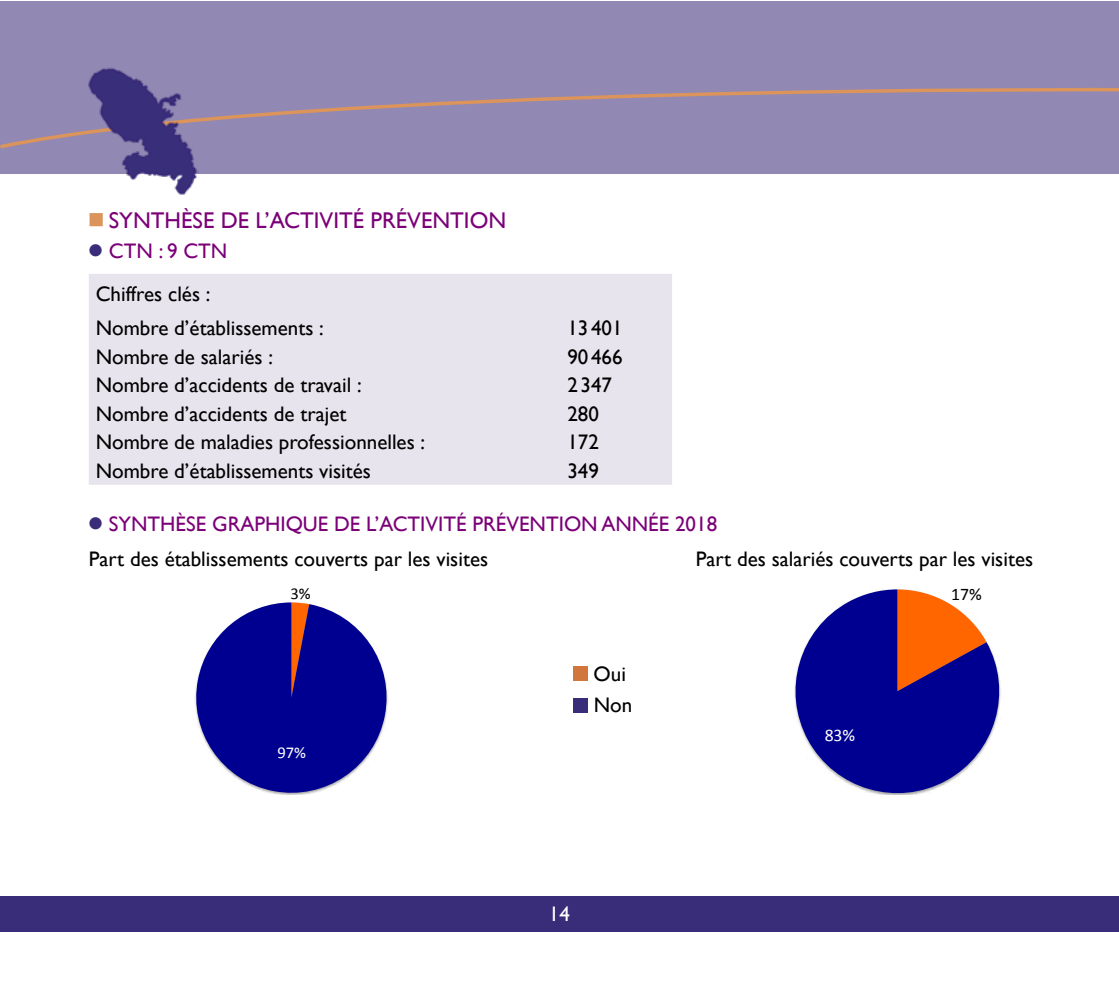
<style>
.page{position:relative;width:1119px;height:1007px;background:#fff}
.page>*{position:absolute;margin:0;border:0;box-sizing:border-box;transform-origin:0 0}
.t1{font:22.75px "Gill Sans";color:#7b0078}
.t2{font:21px/34.1px "Gill Sans";color:#000}
.t3{font:21px/35.4px "Gill Sans";color:#7b0078}
.t4{font:21px "Gill Sans";color:#fff}
.t5{font:17.68px "Calibri";color:#000}
.t6{font:17.68px "Calibri";color:#fff}
.t7{font:16.62px "Calibri";color:#fff}
.t8{font:16.62px "Calibri";color:#000}
.s1{color:#da945c}
.s2{color:#392d7a}
.s3{color:#000}
</style>
<div class="page">
<div style="left:0;top:896px;width:1118px;height:35px;background:#392d7a"></div>
<div style="left:0;top:2px;width:1118px;height:172px;background:#9188b4"></div>
<svg style="left:0;top:87px;width:1118px;height:62px"></svg>
<img style="left:88px;top:67px;width:110px;height:128px">
<div style="left:89px;top:274px;width:583px;height:210px;background:#e8e4ee"></div>
<svg style="left:195px;top:602px;width:193px;height:191px"></svg>
<svg style="left:794px;top:589px;width:206px;height:205px"></svg>
<div style="left:573px;top:665px;width:15px;height:15px;background:#d1773e"></div>
<div style="left:573px;top:697px;width:15px;height:15px;background:#392d7a"></div>
<p class="t1" style="left:88px;top:207px;width:420px"><span class="s1">■</span> SYNTHÈSE DE L’ACTIVITÉ PRÉVENTION</p>
<p class="t3" style="left:88px;top:234px;width:141px"><span class="s2">●</span> CTN : 9 CTN</p>
<p class="t2" style="left:96px;top:277px;width:229px">Chiffres clés :<br>Nombre d’établissements :</p>
<p class="t2" style="left:567px;top:311px;width:57px">13 401</p>
<p class="t2" style="left:96px;top:340px;width:179px">Nombre de salariés :</p>
<p class="t2" style="left:567px;top:340px;width:57px">90 466</p>
<p class="t2" style="left:96px;top:368px;width:267px">Nombre d’accidents de travail :</p>
<p class="t2" style="left:567px;top:368px;width:46px">2 347</p>
<p class="t2" style="left:96px;top:397px;width:252px">Nombre d’accidents de trajet</p>
<p class="t2" style="left:567px;top:397px;width:33px">280</p>
<p class="t2" style="left:96px;top:425px;width:331px">Nombre de maladies professionnelles :</p>
<p class="t2" style="left:567px;top:425px;width:33px">172</p>
<p class="t2" style="left:96px;top:454px;width:277px">Nombre d’établissements visités</p>
<p class="t2" style="left:567px;top:454px;width:33px">349</p>
<p class="t3" style="left:695px;top:506px;width:339px;text-indent:-608px"><span class="s2">●</span> SYNTHÈSE GRAPHIQUE DE L’ACTIVITÉ PRÉVENTION ANNÉE 2018<br><span class="s3">Part des salariés couverts par les visites</span></p>
<p class="t8" style="left:290px;top:583px;width:22px">3%</p>
<p class="t2" style="left:89px;top:542px;width:401px">Part des établissements couverts par les visites</p>
<p class="t5" style="left:950px;top:583px;width:32px">17%</p>
<p class="t7" style="left:277px;top:741px;width:30px">97%</p>
<p class="t2" style="left:593px;top:657px;width:40px;line-height:31.7px">Oui<br>Non</p>
<p class="t4" style="left:549px;top:901px;width:22px">14</p>
<p class="t6" style="left:824px;top:724px;width:32px">83%</p>
</div>
